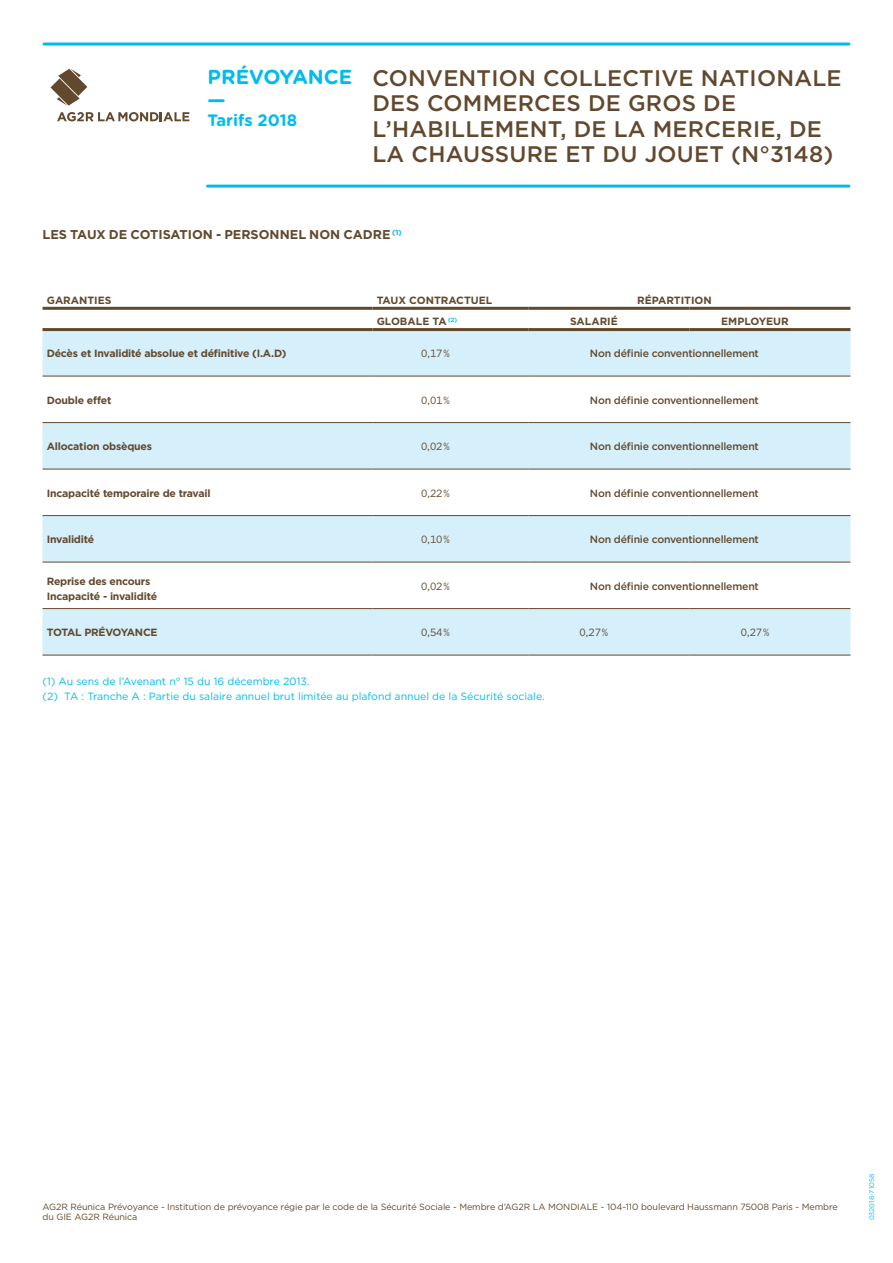
<style>
.page{position:relative;width:893px;height:1263px;background:#fff}
.page>*{position:absolute;margin:0;border:0;box-sizing:border-box;transform-origin:0 0}
.t1{font:500 22.5px/25.5px "Gotham";letter-spacing:.01em;color:#62492e}
.t2{font:700 20.25px/22.5px "Gotham Rounded";color:#00bced}
.t3{font:700 16.5px "Gotham Rounded";color:#00bced}
.t4{font:700 12.75px "Gotham";color:#62492e}
.t5{font:500 10.5px "Gotham";letter-spacing:-.02em;color:#62492e}
.t6{font:700 10.5px/15px "Gotham";letter-spacing:-.02em;color:#62492e}
.t7{font:10.5px/15px "Gotham";color:#00bced}
.t8{font:700 10.5px "Gotham";color:#62492e}
.t9{font:10.5px "Gotham";letter-spacing:-.02em;color:#62492e}
.t10{font:9px/10.5px "Gotham";letter-spacing:-.01em;color:#62492e}
.t11{font:6.75px "Gotham";color:#00bced}
</style>
<div class="page">
<svg style="left:43px;top:331px;width:807px;height:324px;fill:#d5effb"></svg>
<hr style="left:43px;top:307px;width:329px;height:3px;background:#62492e">
<hr style="left:43px;top:328px;width:329px;height:3px;background:#62492e">
<hr style="left:372px;top:307px;width:156px;height:3px;background:#62492e">
<hr style="left:528px;top:307px;width:161px;height:3px;background:#62492e">
<hr style="left:689px;top:307px;width:161px;height:3px;background:#62492e">
<hr style="left:372px;top:328px;width:156px;height:3px;background:#62492e">
<hr style="left:528px;top:328px;width:161px;height:3px;background:#62492e">
<hr style="left:689px;top:328px;width:161px;height:3px;background:#62492e">
<hr style="left:43px;top:376px;width:329px;height:1px;background:#62492e">
<hr style="left:372px;top:376px;width:156px;height:1px;background:#62492e">
<hr style="left:528px;top:376px;width:161px;height:1px;background:#62492e">
<hr style="left:689px;top:376px;width:161px;height:1px;background:#62492e">
<hr style="left:43px;top:422px;width:329px;height:1px;background:#62492e">
<hr style="left:43px;top:469px;width:329px;height:1px;background:#62492e">
<hr style="left:43px;top:515px;width:329px;height:1px;background:#62492e">
<hr style="left:43px;top:562px;width:329px;height:1px;background:#62492e">
<hr style="left:43px;top:608px;width:329px;height:1px;background:#62492e">
<hr style="left:43px;top:655px;width:329px;height:1px;background:#62492e">
<hr style="left:372px;top:422px;width:156px;height:1px;background:#62492e">
<hr style="left:528px;top:422px;width:161px;height:1px;background:#62492e">
<hr style="left:689px;top:422px;width:161px;height:1px;background:#62492e">
<hr style="left:372px;top:469px;width:156px;height:1px;background:#62492e">
<hr style="left:528px;top:469px;width:161px;height:1px;background:#62492e">
<hr style="left:689px;top:469px;width:161px;height:1px;background:#62492e">
<hr style="left:372px;top:515px;width:156px;height:1px;background:#62492e">
<hr style="left:528px;top:515px;width:161px;height:1px;background:#62492e">
<hr style="left:689px;top:515px;width:161px;height:1px;background:#62492e">
<hr style="left:372px;top:562px;width:156px;height:1px;background:#62492e">
<hr style="left:528px;top:562px;width:161px;height:1px;background:#62492e">
<hr style="left:689px;top:562px;width:161px;height:1px;background:#62492e">
<hr style="left:372px;top:608px;width:156px;height:1px;background:#62492e">
<hr style="left:528px;top:608px;width:161px;height:1px;background:#62492e">
<hr style="left:689px;top:608px;width:161px;height:1px;background:#62492e">
<hr style="left:372px;top:655px;width:156px;height:1px;background:#62492e">
<hr style="left:528px;top:655px;width:161px;height:1px;background:#62492e">
<hr style="left:689px;top:655px;width:161px;height:1px;background:#62492e">
<hr style="left:44px;top:43px;width:805px;height:3px;background:#00bced">
<hr style="left:207px;top:185px;width:642px;height:3px;background:#00bced">
<svg style="left:57px;top:112px;width:132px;height:9px"></svg>
<svg style="left:51px;top:69px;width:36px;height:37px"></svg>
<h2 class="t2" style="left:207px;top:65px;width:146px">PRÉVOYANCE —</h2>
<h3 class="t3" style="left:207px;top:109px;width:91px">Tarifs 2018</h3>
<h1 class="t1" style="left:372px;top:65px;width:471px">CONVENTION COLLECTIVE NATIONALE<br>DES COMMERCES DE GROS DE<br>L’HABILLEMENT, DE LA MERCERIE, DE<br>LA CHAUSSURE ET DU JOUET (N°3148)</h1>
<p class="t4" style="left:43px;top:226px;width:361px">LES TAUX DE COTISATION - PERSONNEL NON CADRE <sup>(1)</sup></p>
<p class="t8" style="left:47px;top:293px;width:66px">GARANTIES</p>
<p class="t8" style="left:377px;top:293px;width:117px">TAUX CONTRACTUEL</p>
<p class="t8" style="left:637px;top:293px;width:76px">RÉPARTITION</p>
<p class="t8" style="left:377px;top:315px;width:82px">GLOBALE TA <sup>(2)</sup></p>
<p class="t8" style="left:570px;top:315px;width:49px">SALARIÉ</p>
<p class="t8" style="left:721px;top:315px;width:69px">EMPLOYEUR</p>
<p class="t6" style="left:47px;top:346px;width:241px">Décès et Invalidité absolue et définitive (I.A.D)</p>
<p class="t9" style="left:421px;top:347px;width:30px">0,17 %</p>
<p class="t5" style="left:590px;top:346px;width:170px">Non définie conventionnellement</p>
<p class="t6" style="left:47px;top:392px;width:66px">Double effet</p>
<p class="t9" style="left:421px;top:393px;width:30px">0,01 %</p>
<p class="t5" style="left:590px;top:393px;width:170px">Non définie conventionnellement</p>
<p class="t6" style="left:47px;top:439px;width:107px">Allocation obsèques</p>
<p class="t9" style="left:421px;top:440px;width:30px">0,02 %</p>
<p class="t5" style="left:590px;top:439px;width:170px">Non définie conventionnellement</p>
<p class="t6" style="left:47px;top:485px;width:165px">Incapacité temporaire de travail</p>
<p class="t9" style="left:421px;top:486px;width:30px">0,22 %</p>
<p class="t5" style="left:590px;top:486px;width:170px">Non définie conventionnellement</p>
<p class="t6" style="left:47px;top:532px;width:49px">Invalidité</p>
<p class="t9" style="left:421px;top:533px;width:30px">0,10 %</p>
<p class="t5" style="left:590px;top:532px;width:170px">Non définie conventionnellement</p>
<p class="t6" style="left:47px;top:574px;width:112px">Reprise des encours<br>Incapacité - invalidité</p>
<p class="t9" style="left:421px;top:579px;width:30px">0,02 %</p>
<p class="t5" style="left:590px;top:579px;width:170px">Non définie conventionnellement</p>
<p class="t6" style="left:47px;top:625px;width:112px">TOTAL PRÉVOYANCE</p>
<p class="t9" style="left:421px;top:626px;width:30px">0,54 %</p>
<p class="t9" style="left:580px;top:626px;width:30px">0,27 %</p>
<p class="t9" style="left:741px;top:626px;width:30px">0,27 %</p>
<p class="t7" style="left:43px;top:674px;width:504px">(1) Au sens de l’Avenant n° 15 du 16 décembre 2013.<br>(2) TA : Tranche A : Partie du salaire annuel brut limitée au plafond annuel de la Sécurité sociale.</p>
<p class="t10" style="left:43px;top:1201px;width:797px">AG2R Réunica Prévoyance - Institution de prévoyance régie par le code de la Sécurité Sociale - Membre d’AG2R LA MONDIALE - 104-110 boulevard Haussmann 75008 Paris - Membre du GIE AG2R Réunica</p>
<p class="t11" style="left:867px;top:1220px;width:48px;rotate:-90deg">032018-71058</p>
</div>
